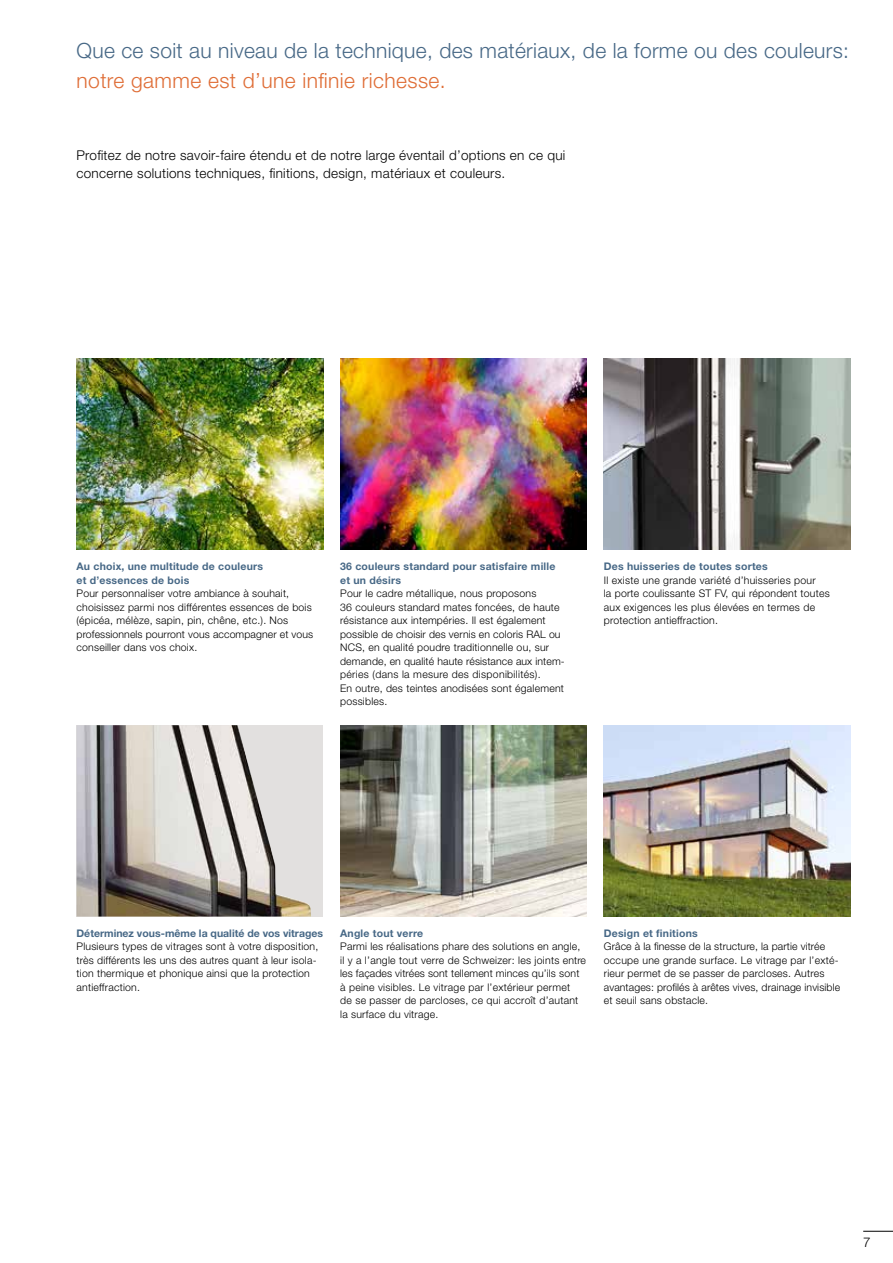
<style>
.page{position:relative;width:893px;height:1263px;background:#fff}
.page>*{position:absolute;margin:0;border:0;box-sizing:border-box;transform-origin:0 0}
.t1{font:300 21px "Helvetica Neue LT Std";letter-spacing:.015em;color:#476886}
.t2{font:300 21px "Helvetica Neue LT Std";letter-spacing:.02em;color:#df6d36}
.t3{font:300 13.5px/18px "Helvetica Neue LT Std";letter-spacing:.02em;color:#000}
.t4{font:300 10.5px/13.5px "Helvetica Neue LT Std";letter-spacing:.02em;color:#000}
.t5{font:700 10.5px/13.5px "Helvetica Neue LT Std";letter-spacing:.02em;color:#476886}
.t6{font:700 10.5px "Helvetica Neue LT Std";color:#476886}
</style>
<div class="page">
<img style="left:340px;top:358px;width:247px;height:192px">
<img style="left:77px;top:358px;width:246px;height:192px">
<img style="left:604px;top:725px;width:246px;height:191px">
<img style="left:340px;top:725px;width:247px;height:191px">
<div style="left:77px;top:725px;width:246px;height:191px;background:#e2e0df"></div>
<img style="left:77px;top:725px;width:234px;height:191px">
<img style="left:604px;top:358px;width:246px;height:192px">
<hr style="left:863px;top:1231px;width:30px;height:1px;background:#000">
<h1 class="t1" style="left:77px;top:37px;width:774px">Que ce soit au niveau de la technique, des matériaux, de la forme ou des couleurs:</h1>
<h1 class="t2" style="left:77px;top:67px;width:371px">notre gamme est d’une infinie richesse.</h1>
<p class="t3" style="left:77px;top:146px;width:490px">Profitez de notre savoir-faire étendu et de notre large éventail d’options en ce qui concerne solutions techniques, finitions, design, matériaux et couleurs.</p>
<p class="t5" style="left:77px;top:559px;width:188px">Au choix, une multitude de couleurs et d’essences de bois</p>
<p class="t4" style="left:77px;top:586px;width:238px">Pour personnaliser votre ambiance à souhait, choisissez parmi nos différentes essences de bois (épicéa, mélèze, sapin, pin, chêne, etc.). Nos professionnels pourront vous accompagner et vous conseiller dans vos choix.</p>
<p class="t5" style="left:340px;top:559px;width:217px">36 couleurs standard pour satisfaire mille et un désirs</p>
<p class="t4" style="left:340px;top:586px;width:226px">Pour le cadre métallique, nous proposons<br>36 couleurs standard mates foncées, de haute résistance aux intempéries. Il est également possible de choisir des vernis en coloris RAL ou NCS, en qualité poudre traditionnelle ou, sur demande, en qualité haute résistance aux intem&shy;péries (dans la mesure des disponibilités).<br>En outre, des teintes anodisées sont également possibles.</p>
<p class="t5" style="left:604px;top:559px;width:165px">Des huisseries de toutes sortes</p>
<p class="t4" style="left:604px;top:573px;width:227px">Il existe une grande variété d’huisseries pour<br>la porte coulissante ST FV, qui répondent toutes aux exigences les plus élevées en termes de protection antieffraction.</p>
<p class="t6" style="left:77px;top:926px;width:248px">Déterminez vous-même la qualité de vos vitrages</p>
<p class="t4" style="left:77px;top:940px;width:243px">Plusieurs types de vitrages sont à votre disposition, très différents les uns des autres quant à leur isola&shy;tion thermique et phonique ainsi que la protection antieffraction.</p>
<p class="t5" style="left:340px;top:926px;width:85px">Angle tout verre</p>
<p class="t4" style="left:340px;top:939px;width:247px">Parmi les réalisations phare des solutions en angle, il y a l’angle tout verre de Schweizer: les joints entre les façades vitrées sont tellement minces qu’ils sont à peine visibles. Le vitrage par l’extérieur permet<br>de se passer de parcloses, ce qui accroît d’autant la surface du vitrage.</p>
<p class="t5" style="left:604px;top:926px;width:95px">Design et finitions</p>
<p class="t4" style="left:604px;top:939px;width:238px">Grâce à la finesse de la structure, la partie vitrée occupe une grande surface. Le vitrage par l’exté&shy;rieur permet de se passer de parcloses. Autres avantages: profilés à arêtes vives, drainage invisible et seuil sans obstacle.</p>
<p class="t3" style="left:863px;top:1233px;width:9px">7</p>
</div>
